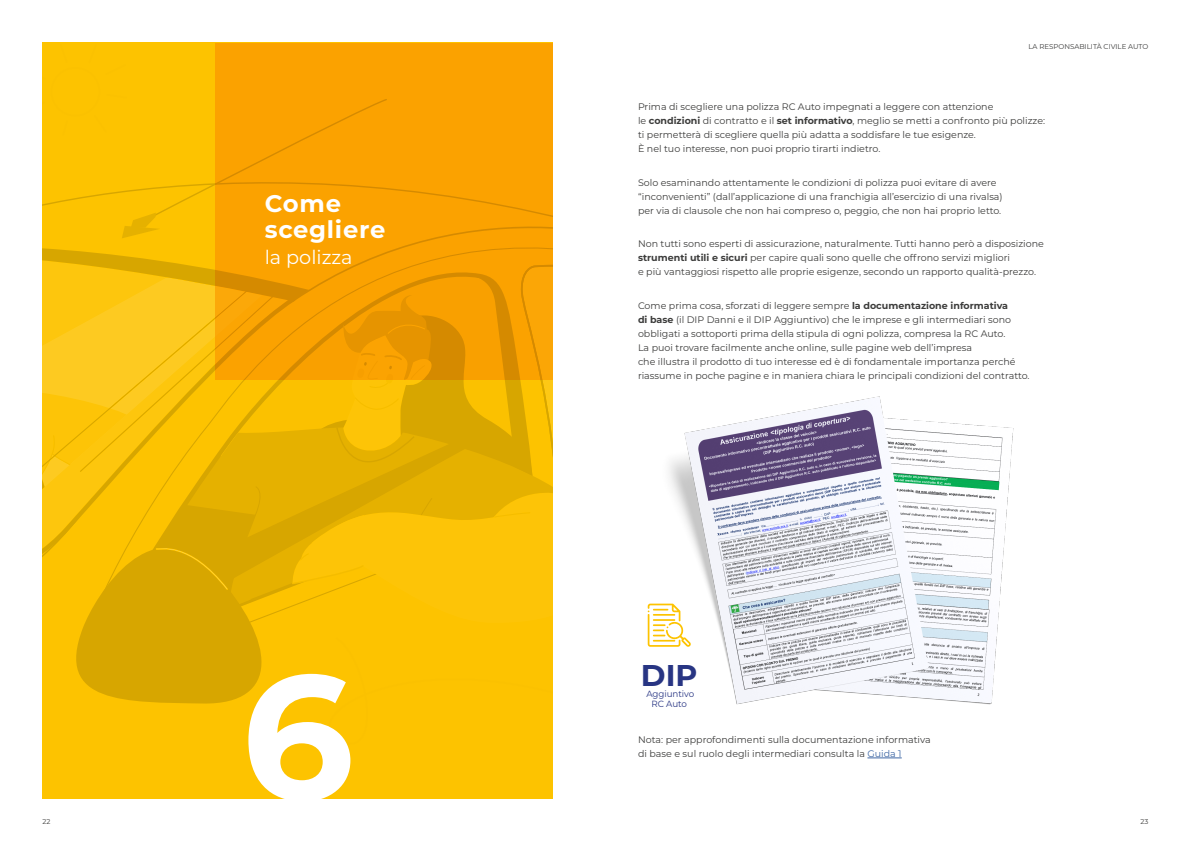
<style>
.page{position:relative;width:1191px;height:842px;background:#fff}
.page>*{position:absolute;margin:0;border:0;box-sizing:border-box;transform-origin:0 0}
.t1{font:700 176.4px "Montserrat";color:#fff}
.t2{font:700 30px "Montserrat";color:#283583}
.t3{font:700 24px/26.4px "Montserrat";letter-spacing:.03em;color:#fff}
.t4{font:19.2px "Montserrat";color:#fff}
.t5{font:9.5px/14px "Montserrat";color:#3c3c3b}
.t6{font:9px/10.4px "Montserrat";letter-spacing:-.005em;color:#283583;text-align:center}
.t7{font:7px "Montserrat";color:#3c3c3b}
.s1{font-weight:700}
.s2{color:#3f68a5}
</style>
<div class="page">
<div style="left:43px;top:43px;width:510px;height:756px;background:#fdc300"></div>
<svg style="left:76px;top:651px;width:186px;height:53px;background:#dba900"></svg>
<div style="left:51px;top:67px;width:49px;height:50px;border:2px solid #f8b807;border-radius:50%"></div>
<svg style="left:43px;top:93px;width:510px;height:558px"></svg>
<svg style="left:291px;top:494px;width:262px;height:157px"></svg>
<svg style="left:208px;top:425px;width:298px;height:154px;fill:#e5b100"></svg>
<svg style="left:216px;top:43px;width:337px;height:336px;background:#f79f00"></svg>
<hr style="left:867px;top:758px;width:34px;height:1px;background:#3f68a5">
<img style="left:650px;top:396px;width:364px;height:309px">
<svg style="left:647px;top:604px;width:44px;height:43px"></svg>
<h3 class="t3" style="left:265px;top:189px;width:122px">Come scegliere</h3>
<h3 class="t4" style="left:265px;top:244px;width:89px">la polizza</h3>
<h1 class="t1" style="left:241px;top:610px;width:114px">6</h1>
<p class="t7" style="left:1028px;top:41px;width:122px">LA RESPONSABILITÀ CIVILE AUTO</p>
<p class="t5" style="left:638px;top:99px;width:408px">Prima di scegliere una polizza RC Auto impegnati a leggere con attenzione<br>le <span class="s1">condizioni</span> di contratto e il <span class="s1">set informativo</span>, meglio se metti a confronto più polizze: ti permetterà di scegliere quella più adatta a soddisfare le tue esigenze.<br>È nel tuo interesse, non puoi proprio tirarti indietro.</p>
<p class="t5" style="left:638px;top:175px;width:366px">Solo esaminando attentamente le condizioni di polizza puoi evitare di avere “inconvenienti” (dall’applicazione di una franchigia all’esercizio di una rivalsa) per via di clausole che non hai compreso o, peggio, che non hai proprio letto.</p>
<p class="t5" style="left:638px;top:236px;width:407px">Non tutti sono esperti di assicurazione, naturalmente. Tutti hanno però a disposizione <span class="s1">strumenti utili e sicuri</span> per capire quali sono quelle che offrono servizi migliori<br>e più vantaggiosi rispetto alle proprie esigenze, secondo un rapporto qualità-prezzo.</p>
<p class="t5" style="left:638px;top:298px;width:393px">Come prima cosa, sforzati di leggere sempre <span class="s1">la documentazione informativa<br>di base</span> (il DIP Danni e il DIP Aggiuntivo) che le imprese e gli intermediari sono obbligati a sottoporti prima della stipula di ogni polizza, compresa la RC Auto.<br>La puoi trovare facilmente anche online, sulle pagine web dell’impresa<br>che illustra il prodotto di tuo interesse ed è di fondamentale importanza perché riassume in poche pagine e in maniera chiara le principali condizioni del contratto.</p>
<h2 class="t2" style="left:641px;top:654px;width:58px">DIP</h2>
<p class="t6" style="left:646px;top:688px;width:49px">Aggiuntivo<br>RC Auto</p>
<p class="t5" style="left:638px;top:732px;width:294px">Nota: per approfondimenti sulla documentazione informativa di base e sul ruolo degli intermediari consulta la <span class="s2">Guida 1</span></p>
<p class="t7" style="left:43px;top:817px;width:9px">22</p>
<p class="t7" style="left:1140px;top:817px;width:9px">23</p>
</div>
